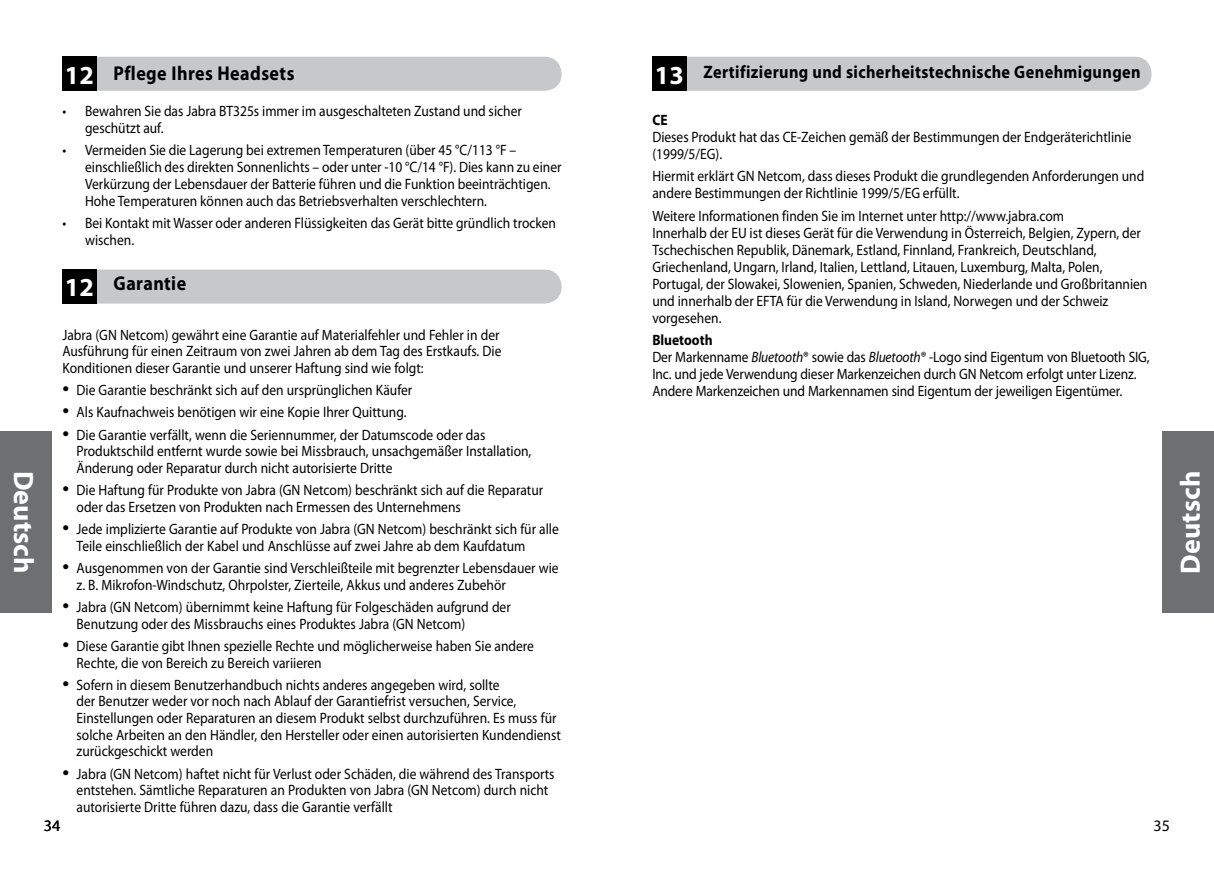
<style>
.page{position:relative;width:1214px;height:874px;background:#fff}
.page>*{position:absolute;margin:0;border:0;box-sizing:border-box;transform-origin:0 0}
.t1{font:700 28px "Myriad Pro";letter-spacing:.005em;color:#fff}
.t2{font:700 26px "Myriad Pro";color:#fff}
.t3{font:700 20px "Myriad Pro";letter-spacing:.025em;color:#000;scale:.9 1}
.t4{font:700 18px "Myriad Pro";letter-spacing:.025em;color:#000;scale:.9 1}
.t5{font:16px "Myriad Pro";color:#000}
.t6{font:15px/17px "Myriad Pro";color:#000;scale:.9 1}
.t7{font:700 15px "Myriad Pro";color:#000;scale:.9 1}
.s1{font-size:26px;color:#fff}
.s2{font-size:24px}
.s3{font-weight:700}
.s4{font-style:italic}
</style>
<div class="page">
<div style="left:0;top:431px;width:51px;height:181px;background:#6d6f71"></div>
<div style="left:1162px;top:431px;width:51px;height:181px;background:#6d6f71"></div>
<div style="left:652px;top:57px;width:499px;height:34px;background:#c6c8ca;border-radius:17px"></div>
<div style="left:652px;top:57px;width:34px;height:34px;background:#000"></div>
<div style="left:62px;top:269px;width:499px;height:34px;background:#c6c8ca;border-radius:17px"></div>
<div style="left:62px;top:269px;width:34px;height:34px;background:#000"></div>
<div style="left:62px;top:57px;width:499px;height:34px;background:#c6c8ca;border-radius:17px"></div>
<div style="left:62px;top:57px;width:34px;height:34px;background:#000"></div>
<h1 class="t1" style="left:42px;top:470px;width:104px;rotate:90deg">Deutsch</h1>
<h3 class="t3" style="left:65px;top:60px;width:256px"><span class="s1">12</span> Pflege Ihres Headsets</h3>
<p class="t6" style="left:85px;top:102px;width:487px;text-indent:-23px">• Bewahren Sie das Jabra BT325s immer im ausgeschalteten Zustand und sicher geschützt auf.</p>
<p class="t6" style="left:85px;top:141px;width:531px;text-indent:-23px">• Vermeiden Sie die Lagerung bei extremen Temperaturen (über 45 °C/11 3 °F – einschließlich des direkten Sonnenlichts – oder unter -1 0 °C/1 4 °F). Dies kann zu einer Verkürzung der Lebensdauer der Batterie führen und die Funktion beeinträchtigen.<br>Hohe Temperaturen können auch das Betriebsverhalten verschlechtern.</p>
<p class="t6" style="left:85px;top:214px;width:525px;text-indent:-23px">• Bei Kontakt mit Wasser oder anderen Flüssigkeiten das Gerät bitte gründlich trocken wischen.</p>
<h3 class="t3" style="left:113px;top:270px;width:82px">Garantie</h3>
<p class="t6" style="left:62px;top:326px;width:489px">Jabra (GN Netcom) gewährt eine Garantie auf Materialfehler und Fehler in der<br>Ausführung für einen Zeitraum von zwei Jahren ab dem Tag des Erstkaufs. Die<br>Konditionen dieser Garantie und unserer Haftung sind wie folgt:</p>
<p class="t6" style="left:62px;top:381px;width:390px"><span class="s2">•</span> Die Garantie beschränkt sich auf den ursprünglichen Käufer</p>
<p class="t6" style="left:62px;top:403px;width:382px"><span class="s2">•</span> Als Kaufnachweis benötigen wir eine Kopie Ihrer Quittung.</p>
<p class="t6" style="left:77px;top:426px;width:507px;text-indent:-14px"><span class="s2">•</span> Die Garantie verfällt, wenn die Seriennummer, der Datumscode oder das<br>Produktschild entfernt wurde sowie bei Missbrauch, unsachgemäßer Installation,<br>Änderung oder Reparatur durch nicht autorisierte Dritte</p>
<p class="t6" style="left:77px;top:481px;width:520px;text-indent:-14px"><span class="s2">•</span> Die Haftung für Produkte von Jabra (GN Netcom) beschränkt sich auf die Reparatur oder das Ersetzen von Produkten nach Ermessen des Unternehmens</p>
<p class="t6" style="left:77px;top:520px;width:537px;text-indent:-14px"><span class="s2">•</span> Jede implizierte Garantie auf Produkte von Jabra (GN Netcom) beschränkt sich für alle<br>Teile einschließlich der Kabel und Anschlüsse auf zwei Jahre ab dem Kaufdatum</p>
<p class="t6" style="left:77px;top:559px;width:537px;text-indent:-14px"><span class="s2">•</span> Ausgenommen von der Garantie sind Verschleißteile mit begrenzter Lebensdauer wie z. B. Mikrofon-Windschutz, Ohrpolster, Zierteile, Akkus und anderes Zubehör</p>
<p class="t6" style="left:77px;top:598px;width:484px;text-indent:-14px"><span class="s2">•</span> Jabra (GN Netcom) übernimmt keine Haftung für Folgeschäden aufgrund der<br>Benutzung oder des Missbrauchs eines Produktes Jabra (GN Netcom)</p>
<p class="t6" style="left:77px;top:637px;width:509px;text-indent:-14px"><span class="s2">•</span> Diese Garantie gibt Ihnen spezielle Rechte und möglicherweise haben Sie andere<br>Rechte, die von Bereich zu Bereich variieren</p>
<p class="t6" style="left:77px;top:676px;width:539px;text-indent:-14px"><span class="s2">•</span> Sofern in diesem Benutzerhandbuch nichts anderes angegeben wird, sollte<br>der Benutzer weder vor noch nach Ablauf der Garantiefrist versuchen, Service, Einstellungen oder Reparaturen an diesem Produkt selbst durchzuführen. Es muss für solche Arbeiten an den Händler, den Hersteller oder einen autorisierten Kundendienst zurückgeschickt werden</p>
<p class="t6" style="left:77px;top:764px;width:532px;text-indent:-14px"><span class="s2">•</span> Jabra (GN Netcom) haftet nicht für Verlust oder Schäden, die während des Transports entstehen. Sämtliche Reparaturen an Produkten von Jabra (GN Netcom) durch nicht autorisierte Dritte führen dazu, dass die Garantie verfällt</p>
<h2 class="t2" style="left:65px;top:270px;width:30px">12</h2>
<p class="t5" style="left:44px;top:815px;width:18px">34</p>
<h2 class="t2" style="left:655px;top:58px;width:30px">13</h2>
<p class="t4" style="left:703px;top:60px;width:487px">Zertifizierung und sicherheitstechnische Genehmigungen</p>
<p class="t7" style="left:652px;top:110px;width:18px">CE</p>
<p class="t6" style="left:652px;top:129px;width:534px">Dieses Produkt hat das CE-Zeichen gemäß der Bestimmungen der Endgeräterichtlinie (1 999/5/EG).</p>
<p class="t6" style="left:652px;top:168px;width:548px">Hiermit erklärt GN Netcom, dass dieses Produkt die grundlegenden Anforderungen und andere Bestimmungen der Richtlinie 1 999/5/EG erfüllt.</p>
<p class="t6" style="left:652px;top:207px;width:551px">Weitere Informationen finden Sie im Internet unter http://www.jabra.com<br>Innerhalb der EU ist dieses Gerät für die Verwendung in Österreich, Belgien, Zypern, der Tschechischen Republik, Dänemark, Estland, Finnland, Frankreich, Deutschland, Griechenland, Ungarn, Irland, Italien, Lettland, Litauen, Luxemburg, Malta, Polen, Portugal, der Slowakei, Slowenien, Spanien, Schweden, Niederlande und Großbritannien und innerhalb der EFTA für die Verwendung in Island, Norwegen und der Schweiz vorgesehen.</p>
<p class="t6" style="left:652px;top:331px;width:554px"><span class="s3">Bluetooth<br></span>Der Markenname <span class="s4">Bluetooth</span>® sowie das <span class="s4">Bluetooth</span>® -Logo sind Eigentum von Bluetooth SIG, Inc. und jede Verwendung dieser Markenzeichen durch GN Netcom erfolgt unter Lizenz.<br>Andere Markenzeichen und Markennamen sind Eigentum der jeweiligen Eigentümer.</p>
<h1 class="t1" style="left:1172px;top:573px;width:104px;rotate:-90deg">Deutsch</h1>
<p class="t5" style="left:1153px;top:815px;width:18px">35</p>
</div>
